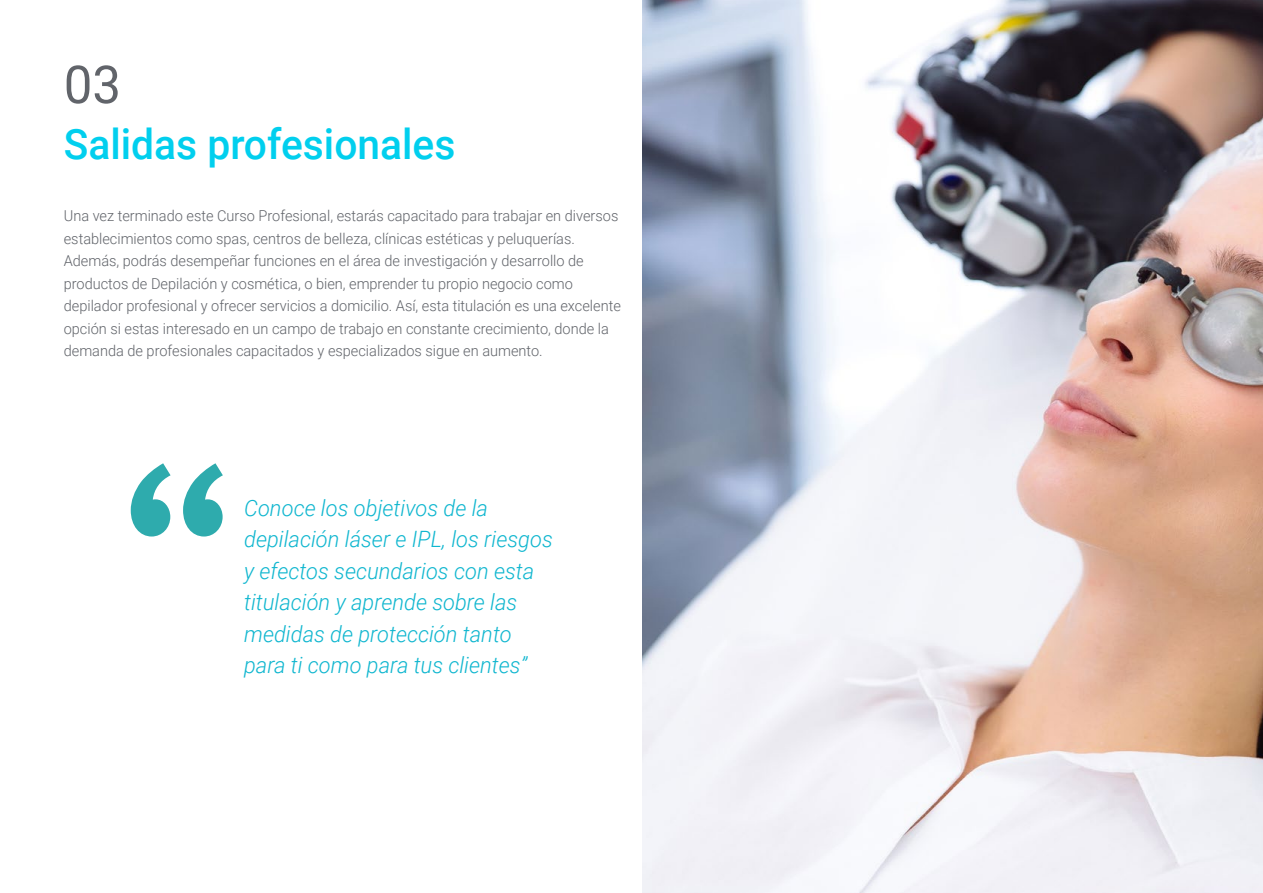
<style>
.page{position:relative;width:1263px;height:893px;background:#fff}
.page>*{position:absolute;margin:0;border:0;box-sizing:border-box;transform-origin:0 0}
.t1{font:52.5px "Roboto";color:#61646a}
.t2{font:500 42px "Roboto";color:#01cfee}
.t3{font:italic 300 22.5px/31.5px "Roboto";color:#0fb6cf}
.t4{font:300 15px/22.5px "Roboto";color:#61646a}
</style>
<div class="page">
<svg style="left:131px;top:463px;width:92px;height:73px"></svg>
<img style="left:642px;top:0;width:621px;height:893px">
<h1 class="t1" style="left:64px;top:48px;width:59px">03</h1>
<h2 class="t2" style="left:64px;top:115px;width:393px">Salidas profesionales</h2>
<p class="t4" style="left:64px;top:204px;width:559px">Una vez terminado este Curso Profesional, estarás capacitado para trabajar en diversos establecimientos como spas, centros de belleza, clínicas estéticas y peluquerías.<br>Además, podrás desempeñar funciones en el área de investigación y desarrollo de productos de Depilación y cosmética, o bien, emprender tu propio negocio como depilador profesional y ofrecer servicios a domicilio. Así, esta titulación es una excelente opción si estas interesado en un campo de trabajo en constante crecimiento, donde la demanda de profesionales capacitados y especializados sigue en aumento.</p>
<h3 class="t3" style="left:244px;top:491px;width:310px">Conoce los objetivos de la depilación láser e IPL, los riesgos y efectos secundarios con esta titulación y aprende sobre las medidas de protección tanto para ti como para tus clientes”</h3>
</div>
